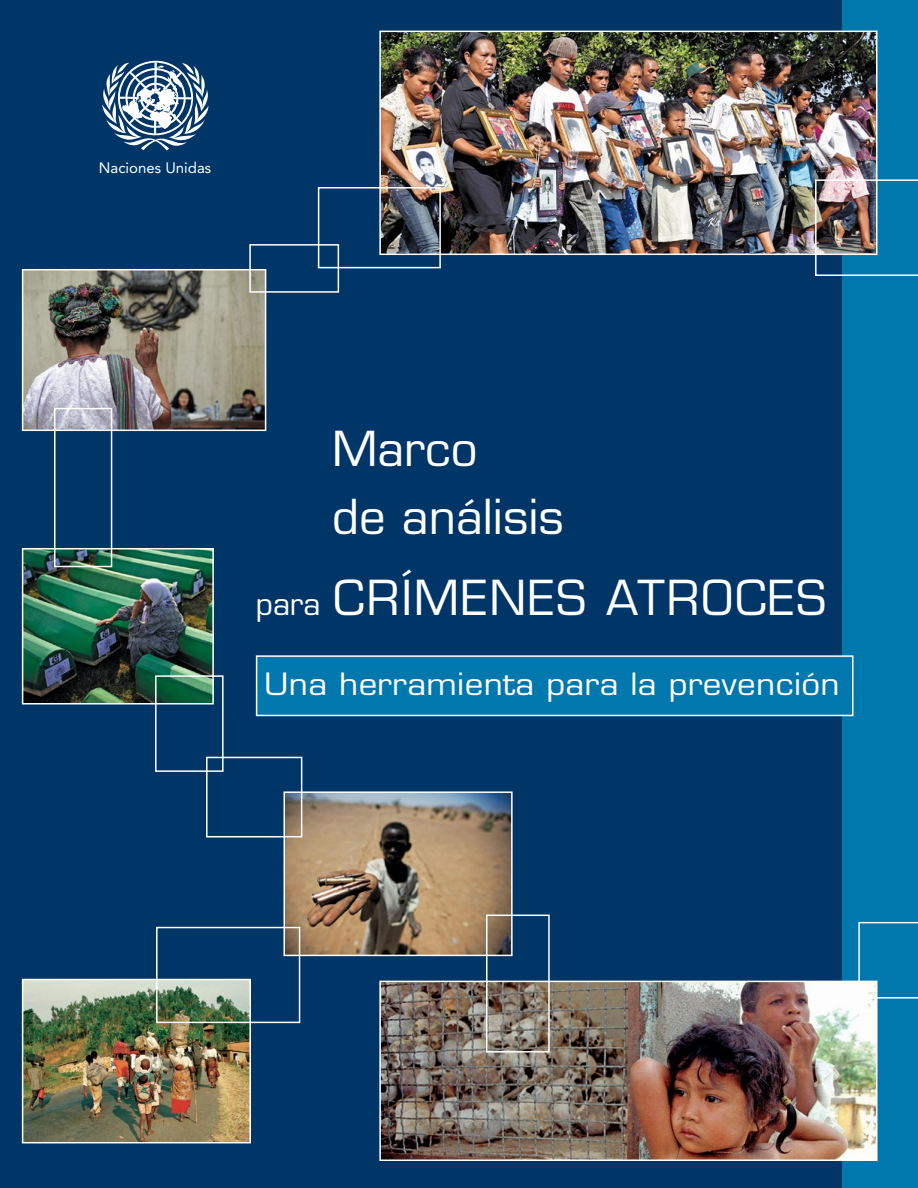
<style>
.page{position:relative;width:918px;height:1188px;background:#003567}
.page>*{position:absolute;margin:0;border:0;box-sizing:border-box;transform-origin:0 0}
.t1{font:47.1px "Eurostile LT Std";letter-spacing:.04em;color:#fff}
.t2{font:47.1px/67.5px "Eurostile LT Std";color:#fff}
.t3{font:30px "Eurostile LT Std";letter-spacing:.01em;color:#fff;scale:1.1 1}
.t4{font:15px "Avenir LT Std";color:#fff}
.s1{font-size:30px}
</style>
<div class="page">
<div style="left:842px;top:0;width:76px;height:1188px;background:#0078ae"></div>
<img style="left:25px;top:272px;width:238px;height:156px">
<div style="left:22px;top:269px;width:244px;height:162px;border:2px solid #fff"></div>
<img style="left:286px;top:794px;width:224px;height:159px">
<div style="left:283px;top:791px;width:230px;height:165px;border:2px solid #fff"></div>
<img style="left:25px;top:982px;width:223px;height:158px">
<div style="left:22px;top:979px;width:229px;height:164px;border:2px solid #fff"></div>
<div style="left:156px;top:927px;width:144px;height:96px;border:2px solid #fff"></div>
<img style="left:382px;top:34px;width:493px;height:218px">
<div style="left:379px;top:31px;width:499px;height:224px;border:2px solid #fff"></div>
<img style="left:382px;top:984px;width:493px;height:174px">
<div style="left:379px;top:981px;width:499px;height:180px;border:2px solid #fff"></div>
<div style="left:318px;top:187px;width:123px;height:81px;border:2px solid #fff"></div>
<img style="left:25px;top:551px;width:186px;height:151px">
<div style="left:22px;top:548px;width:192px;height:157px;border:2px solid #fff"></div>
<img style="left:815px;top:179px;width:103px;height:97px">
<div style="left:155px;top:675px;width:69px;height:97px;border:2px solid #fff"></div>
<div style="left:54px;top:408px;width:58px;height:159px;border:2px solid #fff"></div>
<div style="left:249px;top:244px;width:90px;height:49px;border:2px solid #fff"></div>
<div style="left:486px;top:915px;width:64px;height:138px;border:2px solid #fff"></div>
<div style="left:206px;top:757px;width:96px;height:80px;border:2px solid #fff"></div>
<svg style="left:858px;top:922px;width:60px;height:77px"></svg>
<div style="left:256px;top:655px;width:598px;height:61px;background:#0078ae;border:2px solid #fff"></div>
<svg style="left:101px;top:60px;width:108px;height:91px"></svg>
<p class="t4" style="left:99px;top:159px;width:114px">Naciones Unidas</p>
<h1 class="t2" style="left:332px;top:416px;width:233px">Marco<br>de análisis</h1>
<h1 class="t1" style="left:256px;top:570px;width:572px"><span class="s1">para</span> CRÍMENES ATROCES</h1>
<p class="t3" style="left:264px;top:666px;width:525px">Una herramienta para la prevención</p>
</div>
